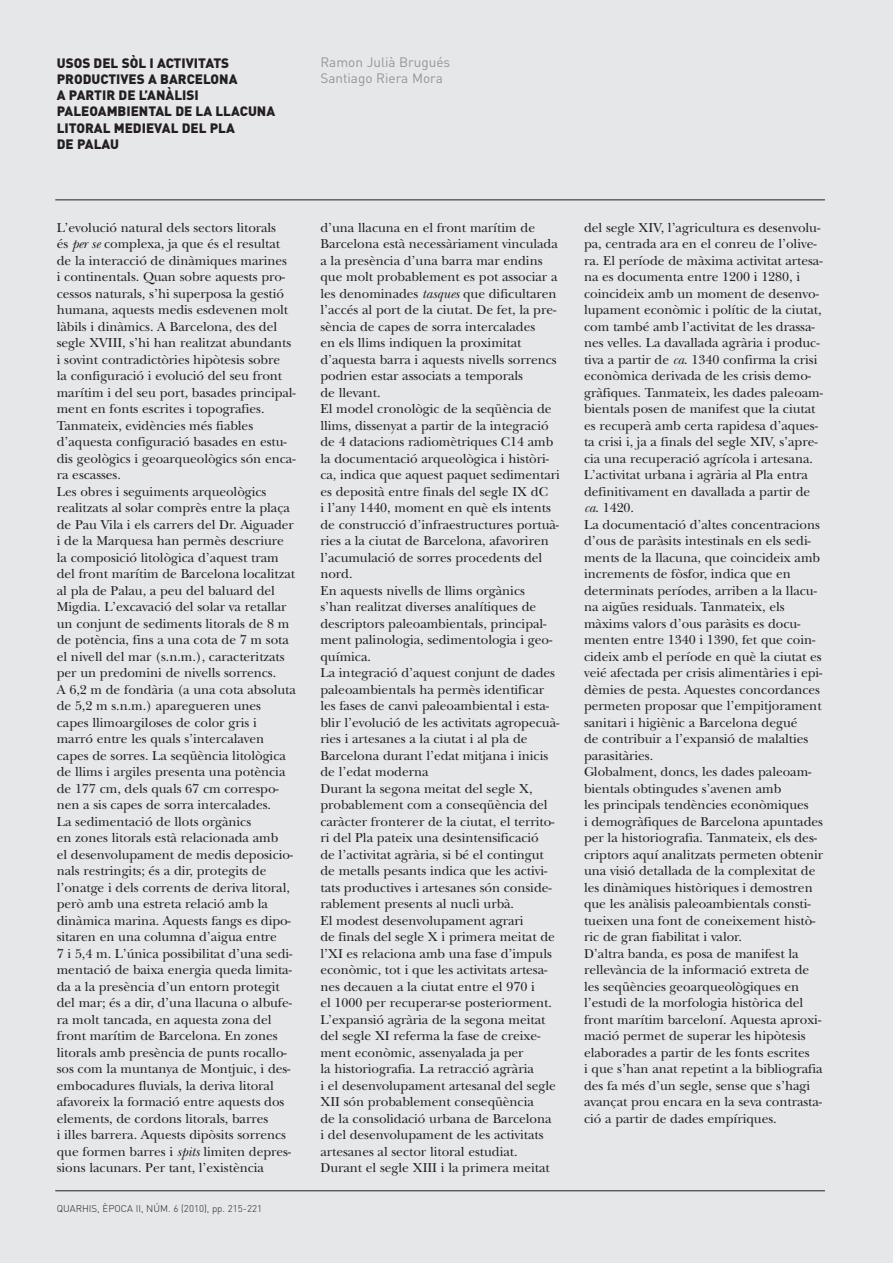
<style>
.page{position:relative;width:893px;height:1263px;background:#e6e7e9}
.page>*{position:absolute;margin:0;border:0;box-sizing:border-box;transform-origin:0 0}
.t1{font:13.5px/16.5px "New Baskerville";letter-spacing:-.005em;color:#231f20}
.t2{font:900 13.5px/16.2px "DIN";color:#231f20}
.t3{font:13.5px/16.2px "DIN";color:#939598}
.t4{font:300 9.75px "DIN";color:#231f20}
.s1{font-style:italic}
</style>
<div class="page">
<hr style="left:55px;top:1190px;width:770px;height:1px;background:#231f20">
<hr style="left:55px;top:200px;width:770px;height:1px;background:#231f20">
<p class="t2" style="left:57px;top:55px;width:220px">USOS DEL SÒL I ACTIVITATS<br>PRODUCTIVES A BARCELONA<br>A PARTIR DE L’ANÀLISI<br>PALEOAMBIENTAL DE LA LLACUNA<br>LITORAL MEDIEVAL DEL PLA<br>DE PALAU</p>
<p class="t3" style="left:320px;top:54px;width:131px">Ramon Julià Brugués<br>Santiago Riera Mora</p>
<p class="t1" style="left:57px;top:221px;width:241px">L’evolució natural dels sectors litorals<br>és <span class="s1">per se</span> complexa, ja que és el resultat de la interacció de dinàmiques marines<br>i continentals. Quan sobre aquests pro&shy;cessos naturals, s’hi superposa la gestió humana, aquests medis esdevenen molt làbils i dinàmics. A Barcelona, des del segle XVIII, s’hi han realitzat abundants i sovint contradictòries hipòtesis sobre<br>la configuració i evolució del seu front marítim i del seu port, basades principal&shy;ment en fonts escrites i topografies.<br>Tanmateix, evidències més fiables d’aquesta configuració basades en estu&shy;dis geològics i geoarqueològics són enca&shy;ra escasses.<br>Les obres i seguiments arqueològics realitzats al solar comprès entre la plaça de Pau Vila i els carrers del Dr. Aiguader i de la Marquesa han permès descriure la composició litològica d’aquest tram del front marítim de Barcelona localitzat al pla de Palau, a peu del baluard del Migdia. L’excavació del solar va retallar un conjunt de sediments litorals de 8 m de potència, fins a una cota de 7 m sota el nivell del mar (s.n.m.), caracteritzats per un predomini de nivells sorrencs.<br>A 6,2 m de fondària (a una cota absoluta de 5,2 m s.n.m.) aparegueren unes capes llimoargiloses de color gris i marró entre les quals s’intercalaven capes de sorres. La seqüència litològica de llims i argiles presenta una potència de 177 cm, dels quals 67 cm correspo&shy;nen a sis capes de sorra intercalades.<br>La sedimentació de llots orgànics<br>en zones litorals està relacionada amb<br>el desenvolupament de medis deposicio&shy;nals restringits; és a dir, protegits de l’onatge i dels corrents de deriva litoral, però amb una estreta relació amb la dinàmica marina. Aquests fangs es dipo&shy;sitaren en una columna d’aigua entre<br>7 i 5,4 m. L’única possibilitat d’una sedi&shy;mentació de baixa energia queda limita&shy;da a la presència d’un entorn protegit del mar; és a dir, d’una llacuna o albufe&shy;ra molt tancada, en aquesta zona del front marítim de Barcelona. En zones litorals amb presència de punts rocallo&shy;sos com la muntanya de Montjuic, i des&shy;embocadures fluvials, la deriva litoral afavoreix la formació entre aquests dos elements, de cordons litorals, barres<br>i illes barrera. Aquests dipòsits sorrencs que formen barres i <span class="s1">spits</span> limiten depres&shy;sions lacunars. Per tant, l’existència</p>
<p class="t1" style="left:320px;top:221px;width:241px">d’una llacuna en el front marítim de Barcelona està necessàriament vinculada a la presència d’una barra mar endins que molt probablement es pot associar a les denominades <span class="s1">tasques</span> que dificultaren l’accés al port de la ciutat. De fet, la pre&shy;sència de capes de sorra intercalades<br>en els llims indiquen la proximitat d’aquesta barra i aquests nivells sorrencs podrien estar associats a temporals<br>de llevant.<br>El model cronològic de la seqüència de llims, dissenyat a partir de la integració de 4 datacions radiomètriques C14 amb la documentació arqueològica i històri&shy;ca, indica que aquest paquet sedimentari es deposità entre finals del segle IX dC<br>i l’any 1440, moment en què els intents de construcció d’infraestructures portuà&shy;ries a la ciutat de Barcelona, afavoriren l’acumulació de sorres procedents del nord.<br>En aquests nivells de llims orgànics<br>s’han realitzat diverses analítiques de descriptors paleoambientals, principal&shy;ment palinologia, sedimentologia i geo&shy;química.<br>La integració d’aquest conjunt de dades paleoambientals ha permès identificar les fases de canvi paleoambiental i esta&shy;blir l’evolució de les activitats agropecuà&shy;ries i artesanes a la ciutat i al pla de Barcelona durant l’edat mitjana i inicis de l’edat moderna<br>Durant la segona meitat del segle X, probablement com a conseqüència del caràcter fronterer de la ciutat, el territo&shy;ri del Pla pateix una desintensificació<br>de l’activitat agrària, si bé el contingut de metalls pesants indica que les activi&shy;tats productives i artesanes són conside&shy;rablement presents al nucli urbà.<br>El modest desenvolupament agrari<br>de finals del segle X i primera meitat de l’XI es relaciona amb una fase d’impuls econòmic, tot i que les activitats artesa&shy;nes decauen a la ciutat entre el 970 i<br>el 1000 per recuperar-se posteriorment.<br>L’expansió agrària de la segona meitat del segle XI referma la fase de creixe&shy;ment econòmic, assenyalada ja per<br>la historiografia. La retracció agrària<br>i el desenvolupament artesanal del segle XII són probablement conseqüència<br>de la consolidació urbana de Barcelona<br>i del desenvolupament de les activitats artesanes al sector litoral estudiat.<br>Durant el segle XIII i la primera meitat</p>
<p class="t1" style="left:584px;top:221px;width:241px">del segle XIV, l’agricultura es desenvolu&shy;pa, centrada ara en el conreu de l’olive&shy;ra. El període de màxima activitat artesa&shy;na es documenta entre 1200 i 1280, i coincideix amb un moment de desenvo&shy;lupament econòmic i polític de la ciutat, com també amb l’activitat de les drassa&shy;nes velles. La davallada agrària i produc&shy;tiva a partir de <span class="s1">ca</span>. 1340 confirma la crisi econòmica derivada de les crisis demo&shy;gràfiques. Tanmateix, les dades paleoam&shy;bientals posen de manifest que la ciutat es recuperà amb certa rapidesa d’aques&shy;ta crisi i, ja a finals del segle XIV, s’apre&shy;cia una recuperació agrícola i artesana.<br>L’activitat urbana i agrària al Pla entra definitivament en davallada a partir de <span class="s1">ca</span>. 1420.<br>La documentació d’altes concentracions d’ous de paràsits intestinals en els sedi&shy;ments de la llacuna, que coincideix amb increments de fòsfor, indica que en determinats períodes, arriben a la llacu&shy;na aigües residuals. Tanmateix, els màxims valors d’ous paràsits es docu&shy;menten entre 1340 i 1390, fet que coin&shy;cideix amb el període en què la ciutat es veié afectada per crisis alimentàries i epi&shy;dèmies de pesta. Aquestes concordances permeten proposar que l’empitjorament sanitari i higiènic a Barcelona degué<br>de contribuir a l’expansió de malalties parasitàries.<br>Globalment, doncs, les dades paleoam&shy;bientals obtingudes s’avenen amb<br>les principals tendències econòmiques<br>i demogràfiques de Barcelona apuntades per la historiografia. Tanmateix, els des&shy;criptors aquí analitzats permeten obtenir una visió detallada de la complexitat de les dinàmiques històriques i demostren que les anàlisis paleoambientals consti&shy;tueixen una font de coneixement histò&shy;ric de gran fiabilitat i valor.<br>D’altra banda, es posa de manifest la rellevància de la informació extreta de les seqüències geoarqueològiques en l’estudi de la morfologia històrica del front marítim barceloní. Aquesta aproxi&shy;mació permet de superar les hipòtesis elaborades a partir de les fonts escrites<br>i que s’han anat repetint a la bibliografia des fa més d’un segle, sense que s’hagi avançat prou encara en la seva contrasta&shy;ció a partir de dades empíriques.</p>
<p class="t4" style="left:57px;top:1202px;width:207px">QUARHIS, ÈPOCA II, NÚM. 6 (2010), pp. 215-221</p>
</div>
